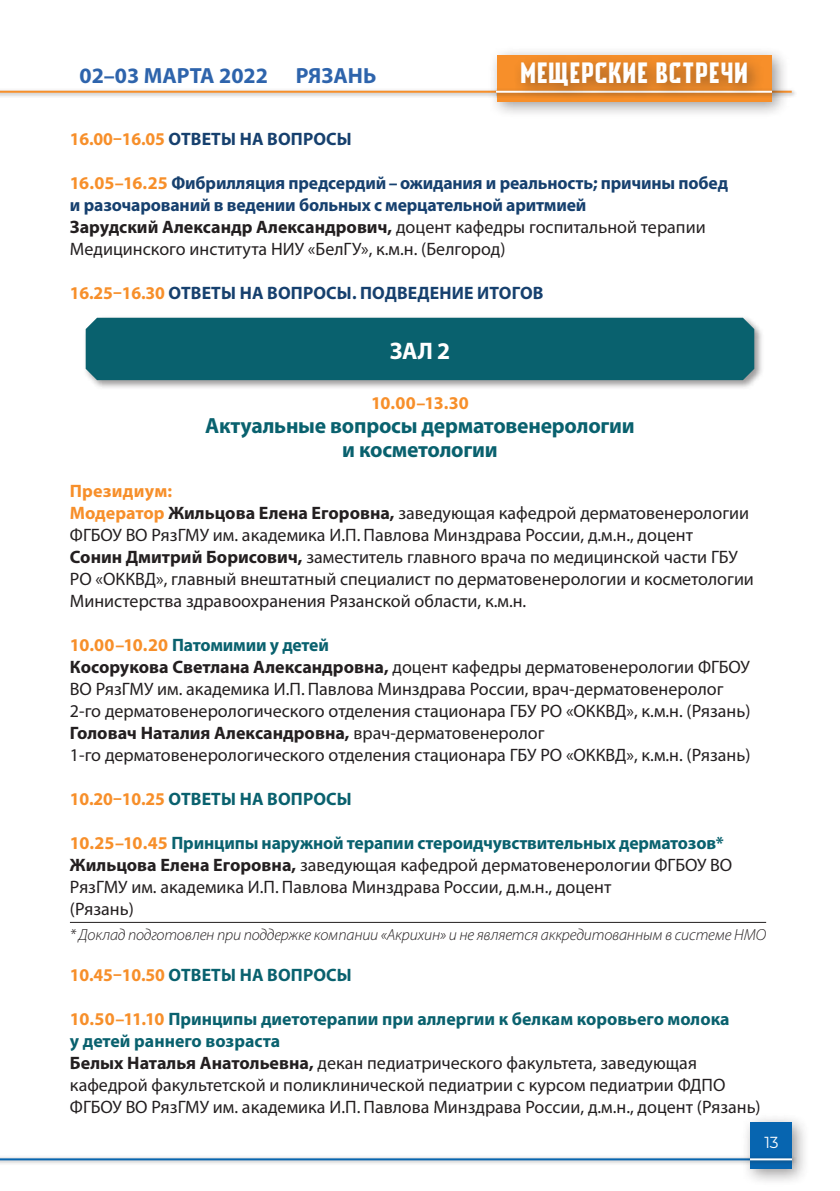
<style>
.page{position:relative;width:840px;height:1191px;background:#fff}
.page>*{position:absolute;margin:0;border:0;box-sizing:border-box;transform-origin:0 0}
.t1{font:28px "Cubadak RU Sby Daymarius";color:#fff}
.t2{font:700 24px "Myriad Pro";color:#fff}
.t3{font:700 22px/24px "Myriad Pro";letter-spacing:-.01em;color:#09616e;text-align:center}
.t4{font:700 22px "Myriad Pro";color:#2e64ac}
.t5{font:18px/22px "Myriad Pro";color:#231f20}
.t6{font:700 18px/22px "Myriad Pro";letter-spacing:-.01em;color:#16406e}
.t7{font:700 18px "Myriad Pro";letter-spacing:-.01em;color:#09616e}
.t8{font:700 18px "Myriad Pro";letter-spacing:-.015em;color:#f78f2a}
.t9{font:italic 300 16px "Myriad Pro";letter-spacing:-.01em;color:#231f20}
.t10{font:16px "Montserrat";color:#fff}
.s1{color:#f78f2a}
.s2{color:#231f20}
.s3{font-weight:400;color:#231f20}
.s4{font-weight:700;color:#f78f2a}
.s5{font-weight:700}
.s6{font-weight:700;color:#09616e}
</style>
<div class="page">
<div style="left:0;top:88px;width:796px;height:10px;background:#231f20;opacity:.45"></div>
<hr style="left:0;top:91px;width:791px;height:2px;background:#f78f2a">
<div style="left:0;top:1155px;width:796px;height:10px;background:#231f20;opacity:.45"></div>
<hr style="left:0;top:1158px;width:791px;height:2px;background:#0765b0">
<div style="left:487px;top:46px;width:302px;height:73px;background:#231f20;opacity:.45"></div>
<div style="left:496px;top:55px;width:275px;height:46px;background:#f78f2a"></div>
<div style="left:496px;top:88px;width:275px;height:10px;background:#231f20;opacity:.45"></div>
<hr style="left:496px;top:91px;width:275px;height:2px;background:#fff">
<div style="left:740px;top:1113px;width:69px;height:74px;background:#231f20;opacity:.45"></div>
<div style="left:749px;top:1123px;width:42px;height:46px;background:#0765b0"></div>
<div style="left:749px;top:1155px;width:42px;height:10px;background:#231f20;opacity:.45"></div>
<hr style="left:749px;top:1158px;width:42px;height:2px;background:#fff">
<div style="left:512px;top:53px;width:251px;height:49px;background:#231f20;opacity:.45"></div>
<div style="left:83px;top:315px;width:681px;height:75px;background:#231f20;opacity:.45"></div>
<div style="left:86px;top:318px;width:667px;height:62px;background:#09616e"></div>
<hr style="left:70px;top:922px;width:695px;height:1px;background:#231f20">
<p class="t4" style="left:79px;top:61px;width:190px">02–03 МАРТА 2022</p>
<p class="t4" style="left:295px;top:61px;width:28px">РЯЗАНЬ</p>
<h1 class="t1" style="left:520px;top:56px;width:32px">МЕЩЕРСКИЕ</h1>
<h1 class="t1" style="left:655px;top:56px;width:14px">ВСТРЕЧИ</h1>
<p class="t6" style="left:70px;top:127px;width:210px"><span class="s1">16.00–16.05</span> Ответы на вопро</p>
<p class="t6" style="left:326px;top:127px;width:27px">сы</p>
<p class="t6" style="left:70px;top:171px;width:659px"><span class="s1">16.05–16.25</span> Фибрилляция предсердий–ожидания и реальность; причины побед и разочарований в ведении больных с мерцательной аритмией<br><span class="s2">Зарудский Александр Александрович,</span> <span class="s3">доцент кафедры госпитальной терапии Медицинского института НИУ «БелГУ», к.м.н. (Белгород)</span></p>
<p class="t6" style="left:70px;top:281px;width:210px"><span class="s1">16.25–16.30</span> Ответы на вопро</p>
<p class="t6" style="left:326px;top:281px;width:59px">сы. Подв</p>
<p class="t6" style="left:407px;top:281px;width:103px">едение итогов</p>
<h2 class="t2" style="left:389px;top:335px;width:15px">ЗАЛ</h2>
<h2 class="t2" style="left:437px;top:335px;width:15px">2</h2>
<p class="t8" style="left:371px;top:391px;width:99px">10.00–13.30</p>
<p class="t3" style="left:205px;top:413px;width:431px">Актуальные вопросы дерматовенерологии и косметологии</p>
<p class="t5" style="left:70px;top:479px;width:685px"><span class="s4">Президиум:<br>Модератор</span> <span class="s5">Жильцова Елена Егоровна,</span> заведующая кафедрой дерматовенерологии ФГБОУ ВО РязГМУ им. академика И.П. Павлова Минздрава России, д.м.н., доцент<br><span class="s5">Сонин Дмитрий Борисович,</span> заместитель главного врача по медицинской части ГБУ РО «ОККВД», главный внештатный специалист по дерматовенерологии и косметологии Министерства здравоохранения Рязанской области, к.м.н.</p>
<p class="t5" style="left:70px;top:633px;width:681px"><span class="s4">10.00–10.20</span> <span class="s6">Патомимии у детей<br></span><span class="s5">Косорукова Светлана Александровна,</span> доцент кафедры дерматовенерологии ФГБОУ ВО РязГМУ им. академика И.П. Павлова Минздрава России, врач-дерматовенеролог 2‑го дерматовенерологического отделения стационара ГБУ РО «ОККВД», к.м.н. (Рязань)<br><span class="s5">Головач Наталия Александровна,</span> врач-дерматовенеролог<br>1‑го дерматовенерологического отделения стационара ГБУ РО «ОККВД», к.м.н. (Рязань)</p>
<p class="t7" style="left:70px;top:787px;width:210px"><span class="s1">10.20–10.25</span> Ответы на вопро</p>
<p class="t7" style="left:326px;top:787px;width:27px">сы</p>
<p class="t5" style="left:70px;top:831px;width:663px"><span class="s4">10.25–10.45</span> <span class="s6">Принципы наружной терапии стероидчувствительных дерматозов* </span><span class="s5">Жильцова Елена Егоровна,</span> заведующая кафедрой дерматовенерологии ФГБОУ ВО РязГМУ им. академика И.П. Павлова Минздрава России, д.м.н., доцент<br>(Рязань)</p>
<p class="t9" style="left:70px;top:925px;width:697px">* Доклад подготовлен при поддержке компании «Акрихин» и не является аккредитованным в системе НМО</p>
<p class="t7" style="left:70px;top:963px;width:210px"><span class="s1">10.45–10.50</span> Ответы на вопро</p>
<p class="t7" style="left:326px;top:963px;width:27px">сы</p>
<p class="t5" style="left:70px;top:1007px;width:692px"><span class="s4">10.50–11.10</span> <span class="s6">Принципы диетотерапии при аллергии к белкам коровьего молока<br>у детей раннего возраста<br></span><span class="s5">Белых Наталья Анатольевна,</span> декан педиатрического факультета, заведующая кафедрой факультетской и поликлинической педиатрии с курсом педиатрии ФДПО ФГБОУ ВО РязГМУ им. академика И.П. Павлова Минздрава России, д.м.н., доцент (Рязань)</p>
<p class="t10" style="left:764px;top:1131px;width:16px">13</p>
</div>
